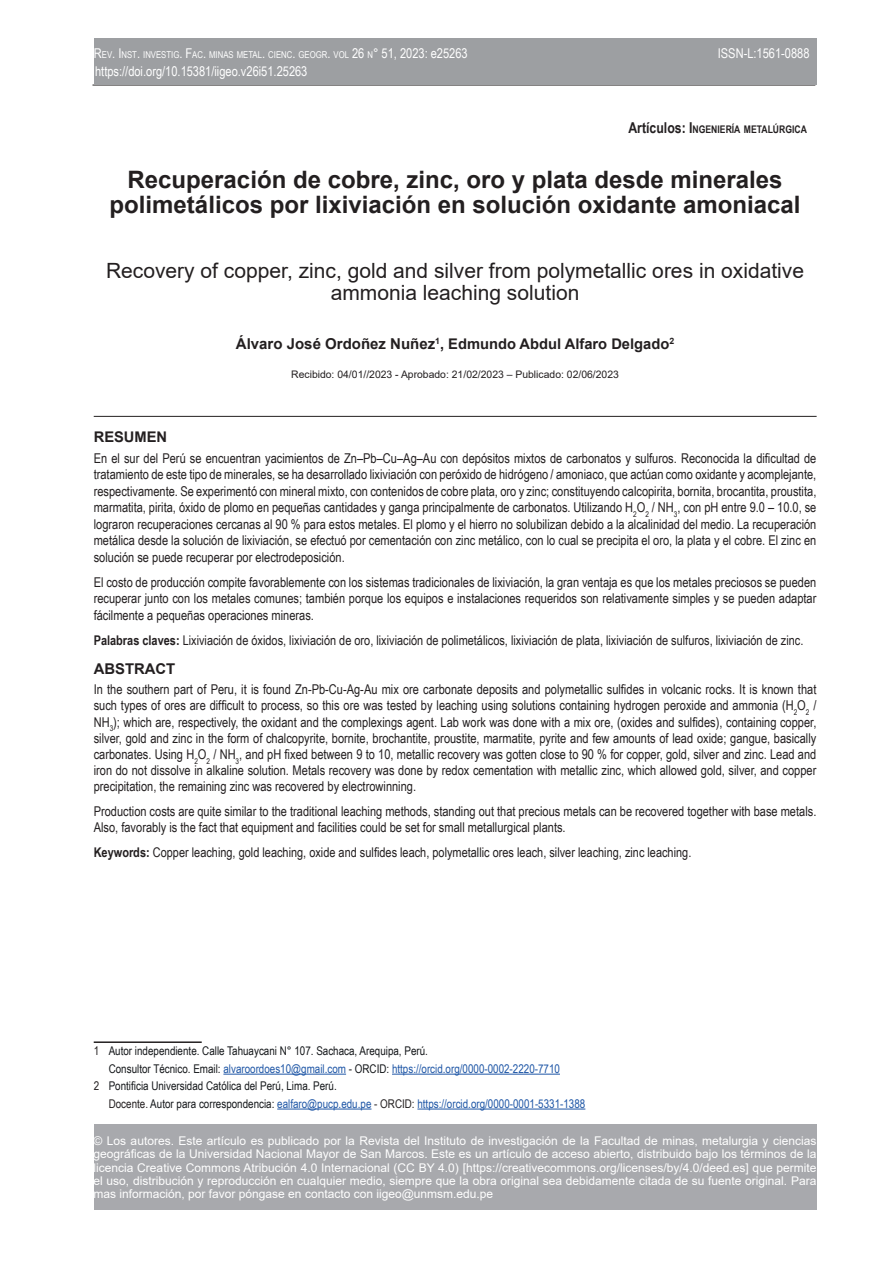
<style>
.page{position:relative;width:893px;height:1263px;background:#fff}
.page>*{position:absolute;margin:0;border:0;box-sizing:border-box;transform-origin:0 0}
.t1{font:700 24px/25.5px "Arial";color:#231f20;text-align:center}
.t2{font:21px/22.5px "Arial";color:#231f20;text-align:center}
.t3{font:700 14.85px "Arial";color:#231f20}
.t4{font:700 14.7px "Arial";color:#231f20}
.t5{font:13.5px/16.5px "Arial Narrow";color:#231f20;text-align:justify}
.t6{font:13.5px "Arial Narrow";color:#fff}
.t7{font:13.5px "Arial Narrow";color:#fff}
.t8{font:13.35px "Arial Narrow";color:#231f20}
.t9{font:12px/13.2px "Arial";color:#fff;text-align:justify}
.t10{font:12px "Arial Narrow";color:#1e56a6}
.t11{font:12px "Arial Narrow";color:#14171a}
.t12{font:700 10.5px "Arial Narrow";color:#231f20}
.t13{font:10.35px "Arial";color:#231f20}
.t14{font:9.45px "Arial Narrow";color:#fff}
.s1{font-size:13.5px}
.s2{font-size:15px}
.s3{font-weight:700}
.s4{color:#231f20}
.s5{color:#14171a}
</style>
<div class="page">
<div style="left:94px;top:1125px;width:722px;height:85px;background:#a8a9ad"></div>
<hr style="left:92px;top:85px;width:723px;height:1px;background:#231f20">
<div style="left:94px;top:38px;width:723px;height:47px;background:#9d9fa2"></div>
<hr style="left:94px;top:1041px;width:108px;height:2px;background:#231f20">
<hr style="left:223px;top:1074px;width:123px;height:1px;background:#1e56a6">
<hr style="left:392px;top:1074px;width:168px;height:1px;background:#1e56a6">
<hr style="left:277px;top:1108px;width:94px;height:1px;background:#1e56a6">
<hr style="left:417px;top:1108px;width:168px;height:1px;background:#1e56a6">
<hr style="left:94px;top:416px;width:723px;height:1px;background:#231f20">
<p class="t14" style="left:94px;top:48px;width:375px"><span class="s1">R</span>EV<span class="s1">. I</span>NST<span class="s1">.</span> INVESTIG<span class="s1">. F</span>AC<span class="s1">.</span> MINAS METAL<span class="s1">.</span> CIENC<span class="s1">.</span> GEOGR<span class="s1">.</span> VOL <span class="s1">26</span> N<span class="s1">° 51, 2023:</span> <span class="s1">e25263</span></p>
<p class="t7" style="left:718px;top:44px;width:93px">ISSN-L:1561-0888</p>
<p class="t6" style="left:95px;top:61px;width:214px">https://doi.org/10.15381/iigeo.v26i51.25263</p>
<p class="t12" style="left:628px;top:122px;width:180px"><span class="s2">Artículos:</span> <span class="s2">I</span>NGENIERÍA METALÚRGICA</p>
<h1 class="t1" style="left:110px;top:167px;width:692px">Recuperación de cobre, zinc, oro y plata desde minerales polimetálicos por lixiviación en solución oxidante amoniacal</h1>
<h2 class="t2" style="left:106px;top:259px;width:699px">Recovery of copper, zinc, gold and silver from polymetallic ores in oxidative ammonia leaching solution</h2>
<p class="t4" style="left:236px;top:333px;width:440px"><span class="s2">Álvaro José Ordoñez Nuñez</span><sup>1</sup>, Edmundo Abdul Alfaro Delgado<sup>2</sup></p>
<p class="t13" style="left:291px;top:367px;width:329px">Recibido: 04/01//2023 - Aprobado: 21/02/2023 – Publicado: 02/06/2023</p>
<p class="t4" style="left:94px;top:427px;width:75px">RESUMEN</p>
<p class="t5" style="left:94px;top:449px;width:724px">En el sur del Perú se encuentran yacimientos de Zn–Pb–Cu–Ag–Au con depósitos mixtos de carbonatos y sulfuros. Reconocida la dificultad de tratamiento de este tipo de minerales, se ha desarrollado lixiviación con peróxido de hidrógeno / amoniaco, que actúan como oxidante y acomplejante, respectivamente. Se experimentó con mineral mixto, con contenidos de cobre plata, oro y zinc; constituyendo calcopirita, bornita, brocantita, proustita, marmatita, pirita, óxido de plomo en pequeñas cantidades y ganga principalmente de carbonatos. Utilizando H<sub>2</sub>O<sub>2</sub> / NH<sub>3</sub>, con pH entre 9.0 – 10.0, se lograron recuperaciones cercanas al 90 % para estos metales. El plomo y el hierro no solubilizan debido a la alcalinidad del medio. La recuperación metálica desde la solución de lixiviación, se efectuó por cementación con zinc metálico, con lo cual se precipita el oro, la plata y el cobre. El zinc en solución se puede recuperar por electrodeposición.</p>
<p class="t5" style="left:94px;top:573px;width:724px">El costo de producción compite favorablemente con los sistemas tradicionales de lixiviación, la gran ventaja es que los metales preciosos se pueden recuperar junto con los metales comunes; también porque los equipos e instalaciones requeridos son relativamente simples y se pueden adaptar fácilmente a pequeñas operaciones mineras.</p>
<p class="t8" style="left:94px;top:630px;width:711px"><span class="s3">Palabras claves:</span> Lixiviación de óxidos, lixiviación de oro, lixiviación de polimetálicos, lixiviación de plata, lixiviación de sulfuros, lixiviación de zinc.</p>
<p class="t3" style="left:94px;top:658px;width:83px">ABSTRACT</p>
<p class="t5" style="left:94px;top:681px;width:724px">In the southern part of Peru, it is found Zn-Pb-Cu-Ag-Au mix ore carbonate deposits and polymetallic sulfides in volcanic rocks. It is known that such types of ores are difficult to process, so this ore was tested by leaching using solutions containing hydrogen peroxide and ammonia (H<sub>2</sub>O<sub>2</sub> / NH<sub>3</sub>); which are, respectively, the oxidant and the complexings agent. Lab work was done with a mix ore, (oxides and sulfides), containing copper, silver, gold and zinc in the form of chalcopyrite, bornite, brochantite, proustite, marmatite, pyrite and few amounts of lead oxide; gangue, basically carbonates. Using H<sub>2</sub>O<sub>2</sub> / NH<sub>3</sub>, and pH fixed between 9 to 10, metallic recovery was gotten close to 90 % for copper, gold, silver and zinc. Lead and iron do not dissolve in alkaline solution. Metals recovery was done by redox cementation with metallic zinc, which allowed gold, silver, and copper precipitation, the remaining zinc was recovered by electrowinning.</p>
<p class="t5" style="left:94px;top:803px;width:724px">Production costs are quite similar to the traditional leaching methods, standing out that precious metals can be recovered together with base metals.<br>Also, favorably is the fact that equipment and facilities could be set for small metallurgical plants.</p>
<p class="t8" style="left:94px;top:843px;width:599px"><span class="s3">Keywords:</span> Copper leaching, gold leaching, oxide and sulfides leach, polymetallic ores leach, silver leaching, zinc leaching.</p>
<p class="t11" style="left:94px;top:1042px;width:336px"><span class="s4">1</span> Autor independiente. Calle Tahuaycani N° 107. Sachaca, Arequipa, Perú.</p>
<p class="t10" style="left:109px;top:1060px;width:453px"><span class="s5">Consultor Técnico. Email:</span> alvaroordoes10@gmail.com <span class="s5">- ORCID:</span> https://orcid.org/0000-0002-2220-7710</p>
<p class="t11" style="left:94px;top:1077px;width:245px"><span class="s4">2</span> Pontificia Universidad Católica del Perú, Lima. Perú.</p>
<p class="t10" style="left:109px;top:1095px;width:478px"><span class="s4">Docente.</span> <span class="s5">Autor para correspondencia:</span> ealfaro@pucp.edu.pe <span class="s4">- ORCID:</span> https://orcid.org/0000-0001-5331-1388</p>
<p class="t9" style="left:94px;top:1134px;width:724px">© Los autores. Este artículo es publicado por la Revista del Instituto de investigación de la Facultad de minas, metalurgia y ciencias geográficas de la Universidad Nacional Mayor de San Marcos. Este es un artículo de acceso abierto, distribuido bajo los términos de la licencia Creative Commons Atribución 4.0 Internacional (CC BY 4.0) [https://creativecommons.org/licenses/by/4.0/deed.es] que permite el uso, distribución y reproducción en cualquier medio, siempre que la obra original sea debidamente citada de su fuente original. Para mas información, por favor póngase en contacto con iigeo@unmsm.edu.pe</p>
</div>
